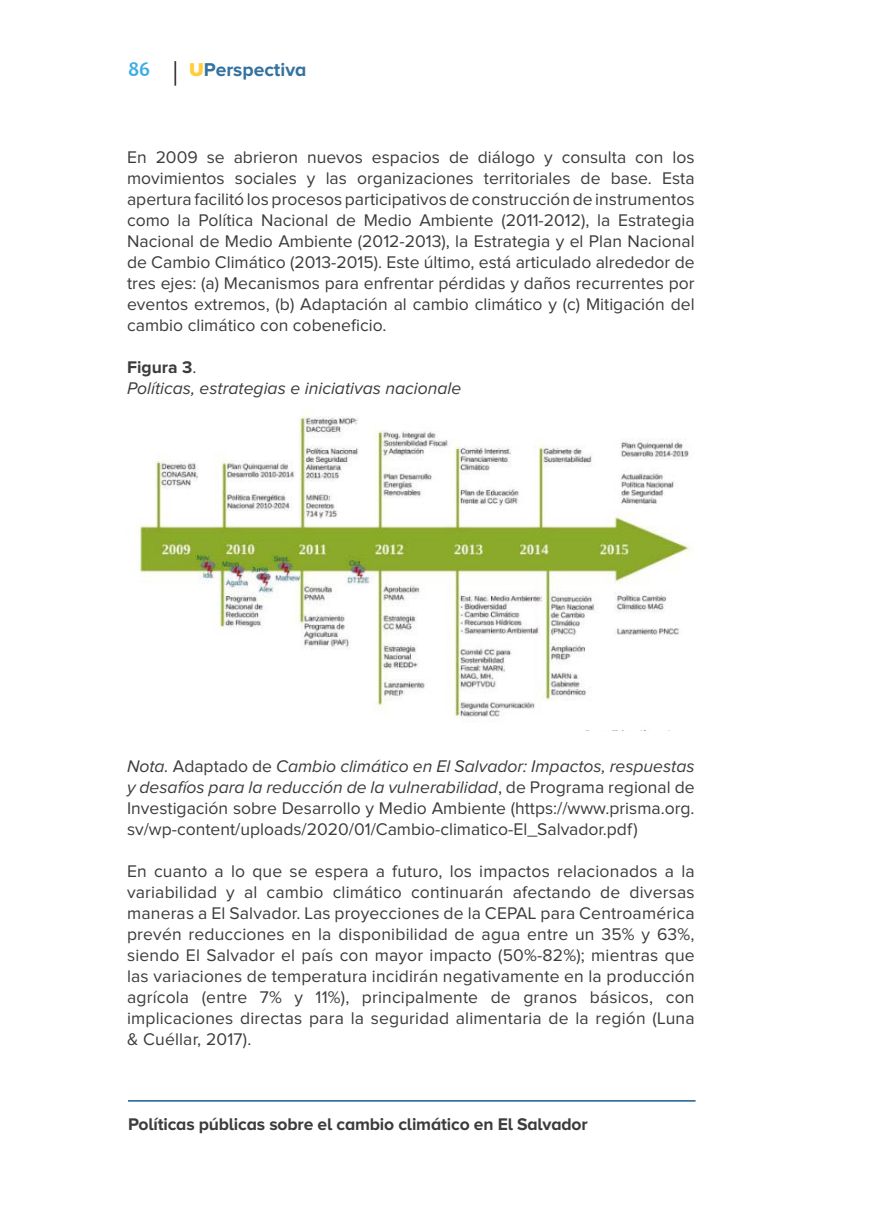
<style>
.page{position:relative;width:869px;height:1225px;background:#fff}
.page>*{position:absolute;margin:0;border:0;box-sizing:border-box;transform-origin:0 0}
.t1{font:700 21px "Candara";color:#3daee2}
.t2{font:700 19.25px "Proxima Nova A";color:#34729f}
.t3{font:17.5px/21px "Proxima Nova";color:#3c3c3b;text-align:justify}
.t4{font:700 17.5px "Proxima Nova A";letter-spacing:-.01em;color:#3c3c3b}
.t5{font:italic 17.5px/21px "Proxima Nova";color:#3c3c3b}
.s1{font-weight:900;color:#ffce3a}
.s2{font-weight:700;font-style:normal}
.s3{font-style:normal}
.s4{font-style:italic}
</style>
<div class="page">
<hr style="left:174px;top:61px;width:2px;height:25px;background:#3c3c3b">
<hr style="left:128px;top:1100px;width:567px;height:1px;background:#34729f">
<img style="left:139px;top:410px;width:554px;height:307px">
<p class="t1" style="left:128px;top:56px;width:24px">86</p>
<p class="t2" style="left:189px;top:59px;width:119px"><span class="s1">U</span>Perspectiva</p>
<p class="t3" style="left:127px;top:147px;width:569px">En 2009 se abrieron nuevos espacios de diálogo y consulta con los movimientos sociales y las organizaciones territoriales de base. Esta apertura facilitó los procesos participativos de construcción de instrumentos como la Política Nacional de Medio Ambiente (2011-2012), la Estrategia Nacional de Medio Ambiente (2012-2013), la Estrategia y el Plan Nacional de Cambio Climático (2013-2015). Este último, está articulado alrededor de tres ejes: (a) Mecanismos para enfrentar pérdidas y daños recurrentes por eventos extremos, (b) Adaptación al cambio climático y (c) Mitigación del cambio climático con cobeneficio.</p>
<p class="t5" style="left:127px;top:357px;width:336px"><span class="s2">Figura 3</span><span class="s3">.<br></span>Políticas, estrategias e iniciativas nacionale</p>
<p class="t3" style="left:127px;top:756px;width:569px"><span class="s4">Nota.</span> Adaptado de <span class="s4">Cambio climático en El Salvador: Impactos, respuestas y desafíos para la reducción de la vulnerabilidad</span>, de Programa regional de Investigación sobre Desarrollo y Medio Ambiente (https://www.prisma.org. sv/wp-content/uploads/2020/01/Cambio-climatico-El_Salvador.pdf)</p>
<p class="t3" style="left:127px;top:861px;width:569px">En cuanto a lo que se espera a futuro, los impactos relacionados a la variabilidad y al cambio climático continuarán afectando de diversas maneras a El Salvador. Las proyecciones de la CEPAL para Centroamérica prevén reducciones en la disponibilidad de agua entre un 35% y 63%, siendo El Salvador el país con mayor impacto (50%-82%); mientras que las variaciones de temperatura incidirán negativamente en la producción agrícola (entre 7% y 11%), principalmente de granos básicos, con implicaciones directas para la seguridad alimentaria de la región (Luna &amp; Cuéllar, 2017).</p>
<p class="t4" style="left:128px;top:1114px;width:461px">Políticas públicas sobre el cambio climático en El Salvador</p>
</div>
